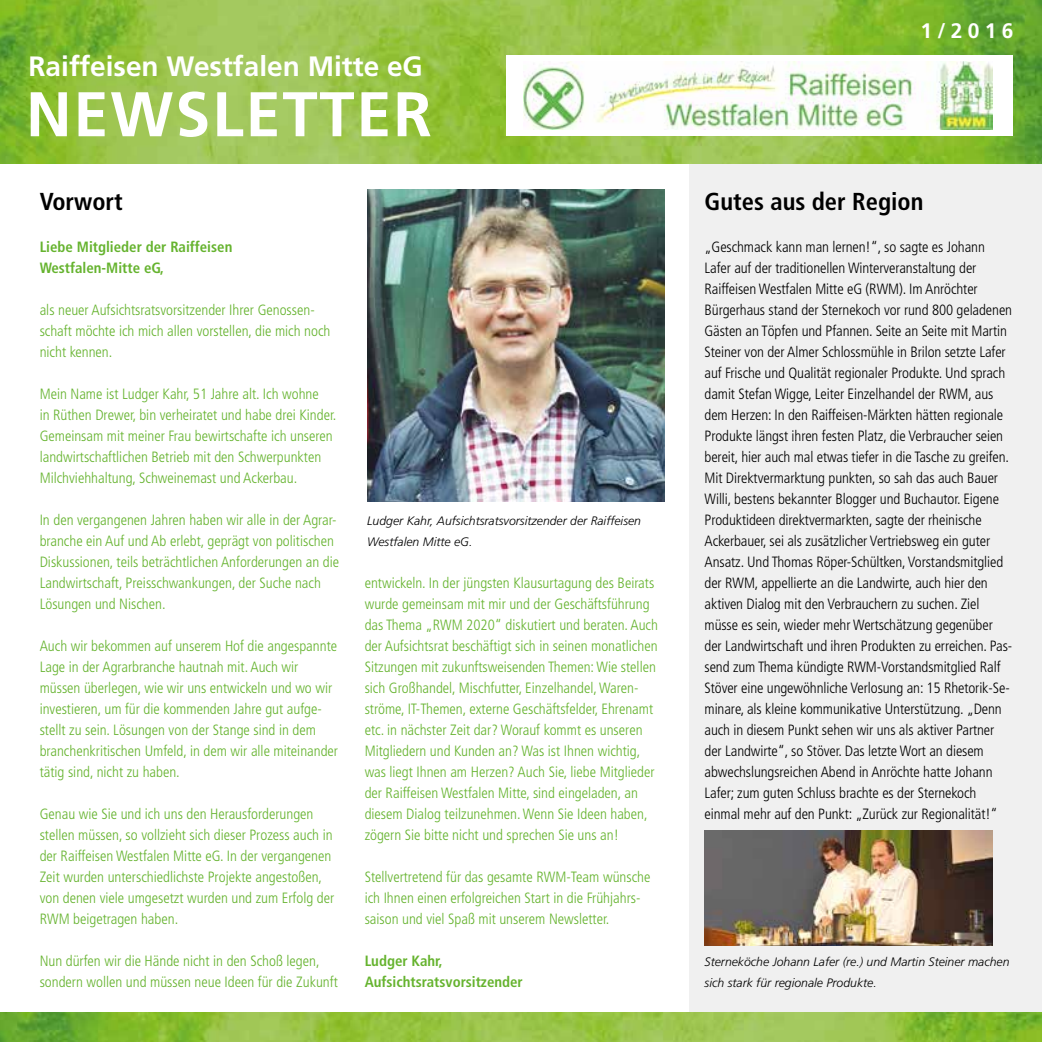
<style>
.page{position:relative;width:1042px;height:1042px;background:#fff}
.page>*{position:absolute;margin:0;border:0;box-sizing:border-box;transform-origin:0 0}
.t1{font:700 63px "Frutiger LT";letter-spacing:.03em;color:#fff}
.t2{font:700 28px "Frutiger LT";color:#fff}
.t3{font:700 condensed 24.5px "Frutiger LT";color:#000}
.t4{font:700 21px "Frutiger LT";color:#fff}
.t5{font:300 condensed 14.88px/21px "Frutiger LT";color:#65b32e}
.t6{font:300 condensed 14.88px/21px "Frutiger LT";letter-spacing:-.005em;color:#000}
.t7{font:700 condensed 14.88px/21px "Frutiger LT";color:#65b32e}
.t8{font:italic 300 12.25px/21px "Frutiger LT";color:#000}
</style>
<div class="page">
<div style="left:690px;top:0;width:352px;height:1042px;background:#f0f0f0"></div>
<img style="left:0;top:0;width:1042px;height:164px">
<div style="left:506px;top:55px;width:506px;height:81px;background:#fff"></div>
<img style="left:524px;top:62px;width:469px;height:67px">
<img style="left:0;top:1012px;width:1042px;height:30px">
<img style="left:367px;top:189px;width:298px;height:313px">
<img style="left:704px;top:830px;width:288px;height:115px">
<h2 class="t2" style="left:29px;top:49px;width:396px">Raiffeisen Westfalen Mitte eG</h2>
<h1 class="t1" style="left:26px;top:77px;width:407px">NEWSLETTER</h1>
<h3 class="t3" style="left:40px;top:187px;width:85px">Vorwort</h3>
<p class="t7" style="left:40px;top:236px;width:194px">Liebe Mitglieder der Raiffeisen<br>Westfalen-Mitte eG,</p>
<p class="t5" style="left:40px;top:300px;width:292px">als neuer Aufsichtsratsvorsitzender Ihrer Genossen&shy;schaft möchte ich mich allen vorstellen, die mich noch nicht kennen.</p>
<p class="t5" style="left:40px;top:384px;width:298px">Mein Name ist Ludger Kahr, 51 Jahre alt. Ich wohne<br>in Rüthen Drewer, bin verheiratet und habe drei Kinder.<br>Gemeinsam mit meiner Frau bewirtschafte ich unseren landwirtschaftlichen Betrieb mit den Schwerpunkten Milchviehhaltung, Schweinemast und Ackerbau.</p>
<p class="t5" style="left:40px;top:510px;width:301px">In den vergangenen Jahren haben wir alle in der Agrar&shy;branche ein Auf und Ab erlebt, geprägt von politischen Diskussionen, teils beträchtlichen Anforderungen an die Landwirtschaft, Preisschwankungen, der Suche nach Lösungen und Nischen.</p>
<p class="t5" style="left:40px;top:636px;width:300px">Auch wir bekommen auf unserem Hof die angespannte Lage in der Agrarbranche hautnah mit. Auch wir müssen überlegen, wie wir uns entwickeln und wo wir investieren, um für die kommenden Jahre gut aufge&shy;stellt zu sein. Lösungen von der Stange sind in dem branchenkritischen Umfeld, in dem wir alle miteinander tätig sind, nicht zu haben.</p>
<p class="t5" style="left:40px;top:804px;width:296px">Genau wie Sie und ich uns den Herausforderungen stellen müssen, so vollzieht sich dieser Prozess auch in der Raiffeisen Westfalen Mitte eG. In der vergangenen Zeit wurden unterschiedlichste Projekte angestoßen, von denen viele umgesetzt wurden und zum Erfolg der RWM beigetragen haben.</p>
<p class="t5" style="left:40px;top:951px;width:300px">Nun dürfen wir die Hände nicht in den Schoß legen, sondern wollen und müssen neue Ideen für die Zukunft</p>
<p class="t8" style="left:367px;top:510px;width:275px">Ludger Kahr, Aufsichtsratsvorsitzender der Raiffeisen<br>Westfalen Mitte eG.</p>
<p class="t5" style="left:365px;top:573px;width:295px">entwickeln. In der jüngsten Klausurtagung des Beirats wurde gemeinsam mit mir und der Geschäftsführung das Thema „RWM 2020“ diskutiert und beraten. Auch der Aufsichtsrat beschäftigt sich in seinen monatlichen Sitzungen mit zukunftsweisenden Themen: Wie stellen sich Großhandel, Mischfutter, Einzelhandel, Waren&shy;ströme, IT-Themen, externe Geschäftsfelder, Ehrenamt etc. in nächster Zeit dar? Worauf kommt es unseren Mitgliedern und Kunden an? Was ist Ihnen wichtig, was liegt Ihnen am Herzen? Auch Sie, liebe Mitglieder der Raiffeisen Westfalen Mitte, sind eingeladen, an diesem Dialog teilzunehmen. Wenn Sie Ideen haben, zögern Sie bitte nicht und sprechen Sie uns an!</p>
<p class="t5" style="left:365px;top:867px;width:287px">Stellvertretend für das gesamte RWM-Team wünsche ich Ihnen einen erfolgreichen Start in die Frühjahrs&shy;saison und viel Spaß mit unserem Newsletter.</p>
<p class="t7" style="left:365px;top:951px;width:160px">Ludger Kahr,<br>Aufsichtsratsvorsitzender</p>
<h3 class="t4" style="left:920px;top:18px;width:95px">1/2016</h3>
<h3 class="t3" style="left:704px;top:187px;width:220px">Gutes aus der Region</h3>
<p class="t6" style="left:704px;top:237px;width:309px">„Geschmack kann man lernen!“, so sagte es Johann Lafer auf der traditionellen Winterveranstaltung der Raiffeisen Westfalen Mitte eG (RWM). Im Anröchter Bürgerhaus stand der Sternekoch vor rund 800 geladenen Gästen an Töpfen und Pfannen. Seite an Seite mit Martin Steiner von der Almer Schlossmühle in Brilon setzte Lafer auf Frische und Qualität regionaler Produkte. Und sprach damit Stefan Wigge, Leiter Einzelhandel der RWM, aus dem Herzen: In den Raiffeisen-Märkten hätten regionale Produkte längst ihren festen Platz, die Verbraucher seien bereit, hier auch mal etwas tiefer in die Tasche zu greifen.<br>Mit Direktvermarktung punkten, so sah das auch Bauer Willi, bestens bekannter Blogger und Buchautor. Eigene Produktideen direktvermarkten, sagte der rheinische Ackerbauer, sei als zusätzlicher Vertriebsweg ein guter Ansatz. Und Thomas Röper-Schültken, Vorstandsmitglied der RWM, appellierte an die Landwirte, auch hier den aktiven Dialog mit den Verbrauchern zu suchen. Ziel müsse es sein, wieder mehr Wertschätzung gegenüber der Landwirtschaft und ihren Produkten zu erreichen. Pas&shy;send zum Thema kündigte RWM-Vorstandsmitglied Ralf Stöver eine ungewöhnliche Verlosung an: 15 Rhetorik-Se&shy;minare, als kleine kommunikative Unterstützung. „Denn auch in diesem Punkt sehen wir uns als aktiver Partner der Landwirte“, so Stöver. Das letzte Wort an diesem abwechslungsreichen Abend in Anröchte hatte Johann Lafer; zum guten Schluss brachte es der Sternekoch einmal mehr auf den Punkt: „Zurück zur Regionalität!“</p>
<p class="t8" style="left:704px;top:951px;width:306px">Sterneköche Johann Lafer (re.) und Martin Steiner machen sich stark für regionale Produkte.</p>
</div>
